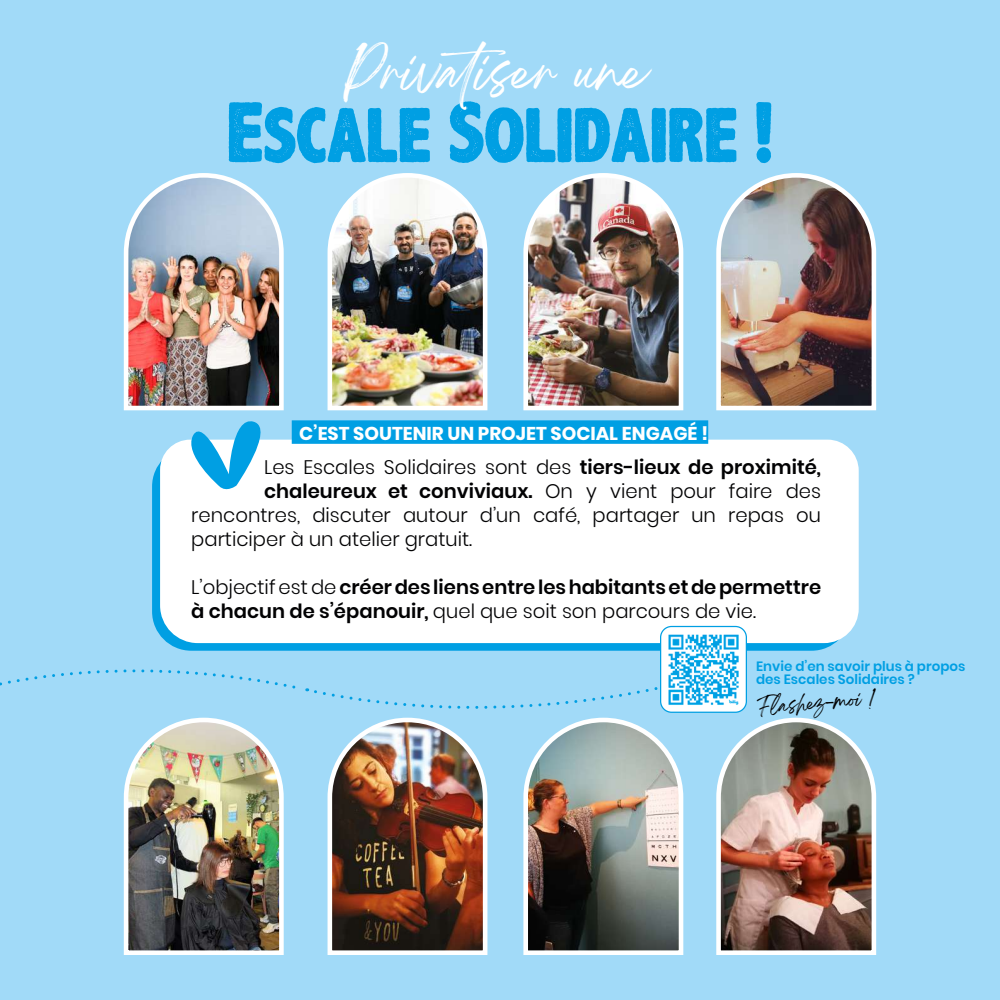
<style>
.page{position:relative;width:1000px;height:1000px;background:#a1daf8}
.page>*{position:absolute;margin:0;border:0;box-sizing:border-box;transform-origin:0 0}
.t1{font:46.25px "Breathing Personal Use";color:#fff}
.t2{font:600 19.62px/24px "Poppins";color:#020203}
.t3{font:300 19.62px "Poppins";color:#020203}
.t4{font:700 18.5px "Poppins";color:#fff}
.t5{font:17px "Breathing Personal Use";color:#000}
.t6{font:600 13.5px/13.5px "Poppins";color:#009fe3}
.s1{font-weight:600}
.s2{font-weight:300}
</style>
<div class="page">
<div style="left:152px;top:447px;width:699px;height:204px;background:#009fe3;border-radius:39px"></div>
<div style="left:160px;top:440px;width:699px;height:203px;background:#fff"></div>
<div style="left:292px;top:420px;width:416px;height:24px;background:#009fe3"></div>
<svg style="left:229px;top:101px;width:542px;height:62px"></svg>
<img style="left:123px;top:173px;width:163px;height:320px">
<img style="left:327px;top:173px;width:161px;height:238px">
<img style="left:523px;top:173px;width:161px;height:238px">
<img style="left:716px;top:173px;width:161px;height:238px">
<img style="left:716px;top:717px;width:161px;height:238px">
<img style="left:0;top:669px;width:684px;height:286px">
<img style="left:661px;top:627px;width:85px;height:85px">
<div style="left:660px;top:626px;width:87px;height:87px;border:1px solid #009fe3;border-radius:11px"></div>
<h1 class="t1" style="left:344px;top:58px;width:305px">Privatiser une</h1>
<p class="t4" style="left:299px;top:422px;width:411px">C’EST SOUTENIR UN PROJET SOCIAL ENGAGÉ !</p>
<p class="t3" style="left:264px;top:456px;width:559px">Les Escales Solidaires sont des <span class="s1">tiers-lieux de proximité,</span></p>
<p class="t2" style="left:264px;top:479px;width:559px">chaleureux et conviviaux. <span class="s2">On y vient pour faire des</span></p>
<p class="t3" style="left:191px;top:504px;width:631px">rencontres, discuter autour d’un café, partager un repas ou</p>
<p class="t3" style="left:191px;top:527px;width:282px">participer à un atelier gratuit.</p>
<p class="t2" style="left:191px;top:575px;width:631px"><span class="s2">L’objectif est de</span>créer des liens entre les habitants et de permettre à chacun de s’épanouir, <span class="s2">quel que soit son parcours de vie.</span></p>
<p class="t6" style="left:756px;top:659px;width:211px">Envie d’en savoir plus à propos des Escales Solidaires ?</p>
<p class="t5" style="left:757px;top:701px;width:120px;rotate:-4deg">Flashez-moi !</p>
</div>
